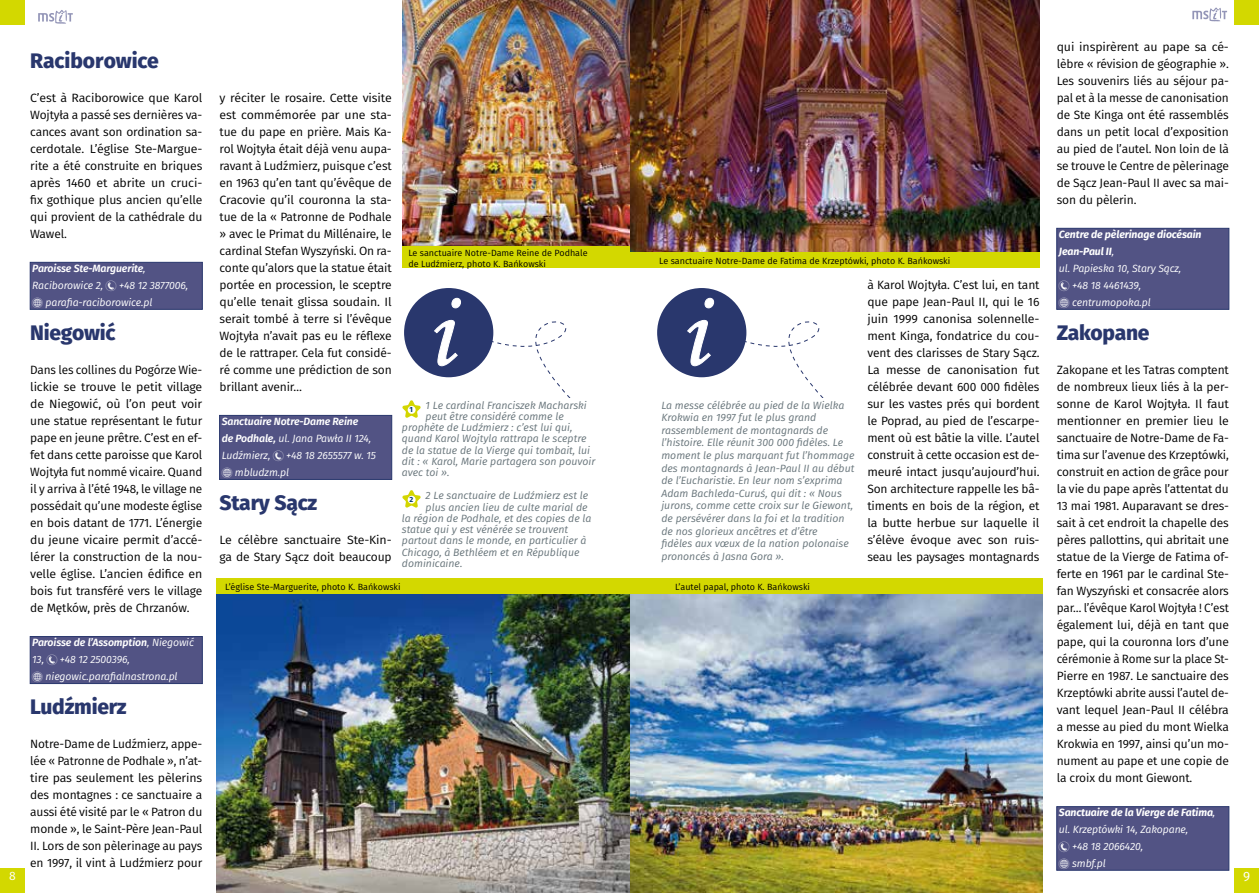
<style>
.page{position:relative;width:1259px;height:893px;background:#fff}
.page>*{position:absolute;margin:0;border:0;box-sizing:border-box;transform-origin:0 0}
.t1{font:800 21px "Fira Sans";letter-spacing:-.01em;color:#29376d}
.t2{font:13.5px "Fira Sans";color:#fff}
.t3{font:12.15px "Fira Sans";color:#fff}
.t4{font:12px/17px "Fira Sans";letter-spacing:-.01em;color:#000;text-align:justify}
.t5{font:italic 10.5px/12.6px "Fira Sans";color:#67747a}
.t6{font:italic 10.5px/17px "Fira Sans";letter-spacing:-.01em;color:#fff}
.t7{font:9px/10.8px "Fira Sans";color:#000}
.s1{font-weight:700}
.s2{font-family:"znaczkimapy";font-style:normal}
.s3{font-weight:600}
</style>
<div class="page">
<img style="left:629px;top:0;width:410px;height:252px">
<img style="left:629px;top:593px;width:413px;height:300px">
<img style="left:402px;top:0;width:227px;height:246px">
<img style="left:217px;top:593px;width:412px;height:300px">
<div style="left:1234px;top:0;width:25px;height:25px;background:#d3d800"></div>
<div style="left:1234px;top:868px;width:25px;height:25px;background:#d3d800"></div>
<div style="left:0;top:868px;width:25px;height:25px;background:#d3d800"></div>
<div style="left:0;top:0;width:25px;height:25px;background:#d3d800"></div>
<svg style="left:1192px;top:7px;width:35px;height:14px"></svg>
<svg style="left:38px;top:10px;width:35px;height:14px"></svg>
<svg style="left:469px;top:319px;width:102px;height:79px"></svg>
<svg style="left:722px;top:319px;width:102px;height:79px"></svg>
<div style="left:404px;top:288px;width:89px;height:89px;background:#29376d;border-radius:50%"></div>
<svg style="left:434px;top:297px;width:27px;height:70px"></svg>
<div style="left:657px;top:288px;width:89px;height:89px;background:#29376d;border-radius:50%"></div>
<svg style="left:687px;top:297px;width:27px;height:70px"></svg>
<svg style="left:402px;top:400px;width:19px;height:18px"></svg>
<div style="left:408px;top:406px;width:7px;height:8px;background:#fff;border-radius:50%"></div>
<svg style="left:402px;top:490px;width:19px;height:18px"></svg>
<div style="left:408px;top:496px;width:7px;height:8px;background:#fff;border-radius:50%"></div>
<div style="left:629px;top:252px;width:410px;height:16px;background:#d3d800"></div>
<div style="left:629px;top:578px;width:413px;height:15px;background:#d3d800"></div>
<div style="left:402px;top:246px;width:227px;height:22px;background:#d3d800"></div>
<div style="left:217px;top:578px;width:413px;height:15px;background:#d3d800"></div>
<div style="left:1056px;top:228px;width:173px;height:82px;background:#525384;border:1px solid #29376d"></div>
<div style="left:1056px;top:806px;width:173px;height:65px;background:#525384;border:1px solid #29376d"></div>
<div style="left:30px;top:262px;width:173px;height:48px;background:#525384;border:1px solid #29376d"></div>
<div style="left:30px;top:636px;width:173px;height:48px;background:#525384;border:1px solid #29376d"></div>
<div style="left:219px;top:415px;width:173px;height:65px;background:#525384;border:1px solid #29376d"></div>
<p class="t4" style="left:1056px;top:38px;width:174px">qui inspirèrent au pape sa cé&shy;lèbre « révision de géographie ».<br>Les souvenirs liés au séjour pa&shy;pal et à la messe de canonisation de Ste Kinga ont été rassemblés dans un petit local d’exposition au pied de l’autel. Non loin de là se trouve le Centre de pèlerinage de Sącz Jean-Paul II avec sa mai&shy;son du pèlerin.</p>
<p class="t6" style="left:1059px;top:226px;width:144px"><span class="s1">Centre de pèlerinage diocésain<br>Jean-Paul II</span>,<br>ul. Papieska 10, Stary Sącz,<br><span class="s2">B</span> +48 18 4461439,<br><span class="s2">C</span> centrumopoka.pl</p>
<h1 class="t1" style="left:1056px;top:315px;width:94px">Zakopane</h1>
<p class="t4" style="left:1056px;top:361px;width:174px">Zakopane et les Tatras comptent de nombreux lieux liés à la per&shy;sonne de Karol Wojtyła. Il faut mentionner en premier lieu le sanctuaire de Notre-Dame de Fa&shy;tima sur l’avenue des Krzeptówki, construit en action de grâce pour la vie du pape après l’attentat du 13 mai 1981. Auparavant se dres&shy;sait à cet endroit la chapelle des pères pallottins, qui abritait une statue de la Vierge de Fatima of&shy;ferte en 1961 par le cardinal Ste&shy;fan Wyszyński et consacrée alors par… l’évêque Karol Wojtyła ! C’est également lui, déjà en tant que pape, qui la couronna lors d’une cérémonie à Rome sur la place St-Pierre en 1987. Le sanctuaire des Krzeptówki abrite aussi l’autel de&shy;vant lequel Jean-Paul II célébra a messe au pied du mont Wielka Krokwia en 1997, ainsi qu’un mo&shy;nument au pape et une copie de la croix du mont Giewont.</p>
<p class="t6" style="left:1059px;top:804px;width:158px"><span class="s1">Sanctuaire de la Vierge de Fatima</span>, ul. Krzeptówki 14, Zakopane,<br><span class="s2">B</span> +48 18 2066420,<br><span class="s2">C</span> smbf.pl</p>
<h1 class="t1" style="left:30px;top:42px;width:130px">Raciborowice</h1>
<p class="t4" style="left:30px;top:89px;width:174px">C’est à Raciborowice que Karol Wojtyła a passé ses dernières va&shy;cances avant son ordination sa&shy;cerdotale. L’église Ste-Margue&shy;rite a été construite en briques après 1460 et abrite un cruci&shy;fix gothique plus ancien qu’elle qui provient de la cathédrale du Wawel.</p>
<p class="t6" style="left:32px;top:260px;width:158px"><span class="s3">Paroisse Ste-Marguerite</span>,<br>Raciborowice 2, <span class="s2">B</span> +48 12 3877006,<br><span class="s2">C</span> parafia-raciborowice.pl</p>
<h1 class="t1" style="left:30px;top:315px;width:87px">Niegowić</h1>
<p class="t4" style="left:30px;top:361px;width:174px">Dans les collines du Pogórze Wie&shy;lickie se trouve le petit village de Niegowić, où l’on peut voir une statue représentant le futur pape en jeune prêtre. C’est en ef&shy;fet dans cette paroisse que Karol Wojtyła fut nommé vicaire. Quand il y arriva à l’été 1948, le village ne possédait qu’une modeste église en bois datant de 1771. L’énergie du jeune vicaire permit d’accé&shy;lérer la construction de la nou&shy;velle église. L’ancien édifice en bois fut transféré vers le village de Mętków, près de Chrzanów.</p>
<p class="t6" style="left:32px;top:634px;width:163px"><span class="s3">Paroisse de l’Assomption</span>, Niegowić<br>13, <span class="s2">B</span> +48 12 2500396,<br><span class="s2">C</span> niegowic.parafialnastrona.pl</p>
<h1 class="t1" style="left:30px;top:689px;width:98px">Ludźmierz</h1>
<p class="t4" style="left:30px;top:735px;width:174px">Notre-Dame de Ludźmierz, appe&shy;lée « Patronne de Podhale », n’at&shy;tire pas seulement les pèlerins des montagnes : ce sanctuaire a aussi été visité par le « Patron du monde », le Saint-Père Jean-Paul II. Lors de son pèlerinage au pays en 1997, il vint à Ludźmierz pour</p>
<p class="t4" style="left:220px;top:89px;width:174px">y réciter le rosaire. Cette visite est commémorée par une sta&shy;tue du pape en prière. Mais Ka&shy;rol Wojtyła était déjà venu aupa&shy;ravant à Ludźmierz, puisque c’est en 1963 qu’en tant qu’évêque de Cracovie qu’il couronna la sta&shy;tue de la « Patronne de Podhale » avec le Primat du Millénaire, le cardinal Stefan Wyszyński. On ra&shy;conte qu’alors que la statue était portée en procession, le sceptre qu’elle tenait glissa soudain. Il serait tombé à terre si l’évêque Wojtyła n’avait pas eu le réflexe de le rattraper. Cela fut considé&shy;ré comme une prédiction de son brillant avenir…</p>
<p class="t6" style="left:222px;top:413px;width:156px"><span class="s3">Sanctuaire Notre-Dame Reine<br>de Podhale,</span> ul. Jana Pawła II 124,<br>Ludźmierz, <span class="s2">B</span> +48 18 2655577 w. 15<br><span class="s2">C</span> mbludzm.pl</p>
<h1 class="t1" style="left:220px;top:485px;width:99px">Stary Sącz</h1>
<p class="t4" style="left:220px;top:531px;width:174px">Le célèbre sanctuaire Ste-Kin&shy;ga de Stary Sącz doit beaucoup</p>
<p class="t7" style="left:408px;top:247px;width:181px">Le sanctuaire Notre-Dame Reine de Podhale de Ludźmierz, photo K. Bańkowski</p>
<p class="t7" style="left:659px;top:255px;width:293px">Le sanctuaire Notre-Dame de Fatima de Krzeptówki, photo K. Bańkowski</p>
<p class="t4" style="left:867px;top:276px;width:174px">à Karol Wojtyła. C’est lui, en tant que pape Jean-Paul II, qui le 16 juin 1999 canonisa solennelle&shy;ment Kinga, fondatrice du cou&shy;vent des clarisses de Stary Sącz.<br>La messe de canonisation fut célébrée devant 600 000 fidèles sur les vastes prés qui bordent le Poprad, au pied de l’escarpe&shy;ment où est bâtie la ville. L’autel construit à cette occasion est de&shy;meuré intact jusqu’aujourd’hui.<br>Son architecture rappelle les bâ&shy;timents en bois de la région, et la butte herbue sur laquelle il s’élève évoque avec son ruis&shy;seau les paysages montagnards</p>
<p class="t5" style="left:661px;top:398px;width:195px">La messe célébrée au pied de la Wielka Krokwia en 1997 fut le plus grand rassemblement de montagnards de l’histoire. Elle réunit 300 000 fidèles. Le moment le plus marquant fut l’hommage des montagnards à Jean-Paul II au début de l’Eucharistie. En leur nom s’exprima Adam Bachleda-Curuś, qui dit : « Nous jurons, comme cette croix sur le Giewont, de persévérer dans la foi et la tradition de nos glorieux ancêtres et d’être<br>fidèles aux vœux de la nation polonaise prononcés à Jasna Gora ».</p>
<p class="t5" style="left:409px;top:398px;width:179px"><sub>1</sub> 1 Le cardinal Franciszek Macharski</p>
<p class="t5" style="left:426px;top:410px;width:140px">peut être considéré comme le</p>
<p class="t5" style="left:402px;top:421px;width:172px">prophète de Ludźmierz : c’est lui qui,</p>
<p class="t5" style="left:402px;top:432px;width:186px">quand Karol Wojtyla rattrapa le sceptre</p>
<p class="t5" style="left:402px;top:443px;width:190px">de la statue de la Vierge qui tombait, lui</p>
<p class="t5" style="left:402px;top:455px;width:195px">dit : « Karol, Marie partagera son pouvoir</p>
<p class="t5" style="left:402px;top:466px;width:49px">avec toi ».</p>
<p class="t5" style="left:409px;top:489px;width:180px"><sub>2</sub> 2 Le sanctuaire de Ludźmierz est le</p>
<p class="t5" style="left:426px;top:501px;width:163px">plus ancien lieu de culte marial de</p>
<p class="t5" style="left:402px;top:512px;width:191px">la région de Podhale, et des copies de la</p>
<p class="t5" style="left:402px;top:523px;width:168px">statue qui y est vénérée se trouvent</p>
<p class="t5" style="left:402px;top:534px;width:186px">partout dans le monde, en particulier à</p>
<p class="t5" style="left:402px;top:545px;width:179px">Chicago, à Bethléem et en République</p>
<p class="t5" style="left:402px;top:557px;width:62px">dominicaine.</p>
<p class="t7" style="left:225px;top:581px;width:177px">L’église Ste-Marguerite, photo K. Bańkowski</p>
<p class="t7" style="left:675px;top:581px;width:137px">L’autel papal, photo K. Bańkowski</p>
<p class="t3" style="left:9px;top:866px;width:8px">8</p>
<p class="t2" style="left:1243px;top:866px;width:9px">9</p>
</div>
